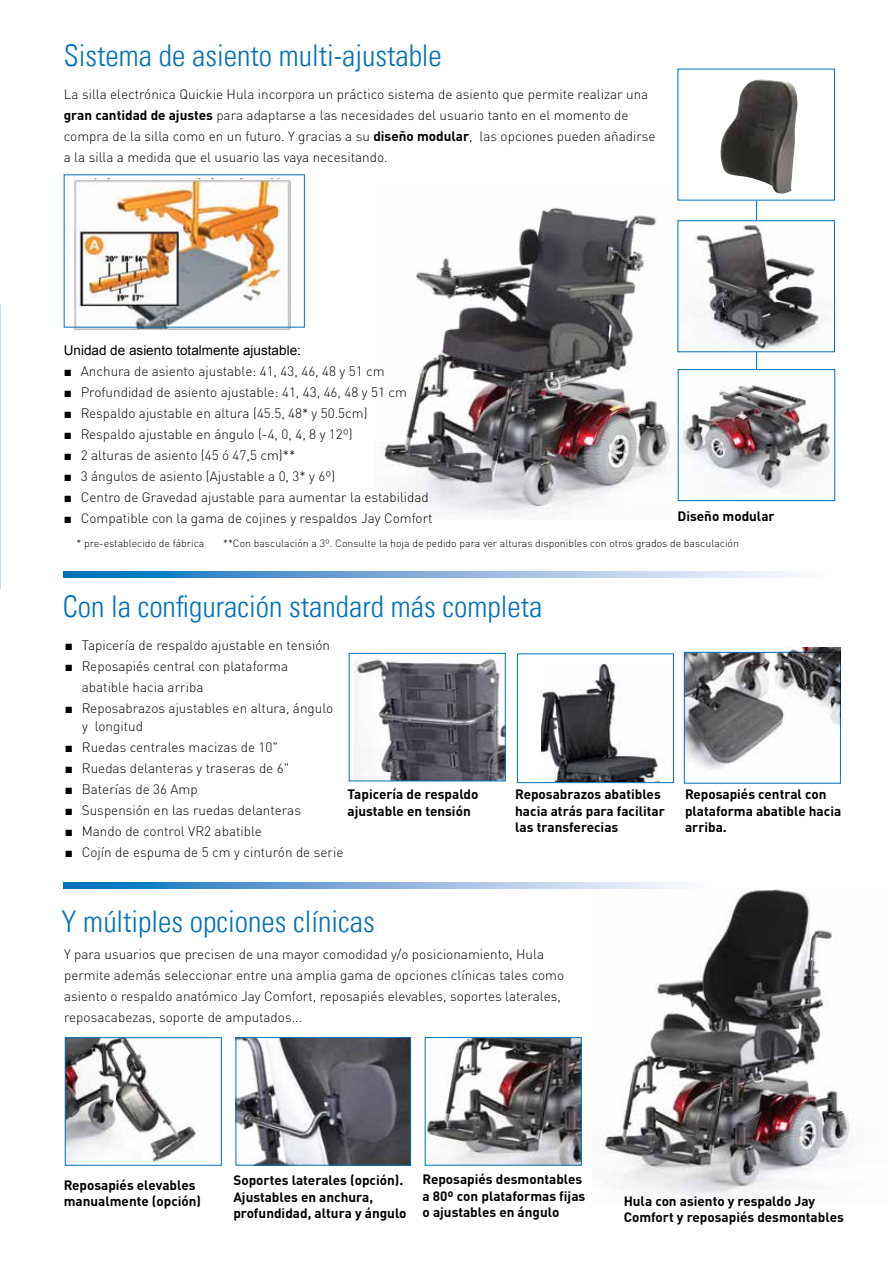
<style>
.page{position:relative;width:893px;height:1263px;background:#fff}
.page>*{position:absolute;margin:0;border:0;box-sizing:border-box;transform-origin:0 0}
.t1{font:30px "Univers Com 47 Light Cond";color:#0072bc}
.t2{font:300 13.5px/21px "DINOT";color:#000}
.t3{font:700 13.5px/16.5px "DINOT";color:#000}
.t4{font:13.5px "Arial";color:#000}
.t5{font:300 10.5px "DINOT";color:#000}
.s1{font-weight:700}
.s2{font-family:"Arial";font-weight:400}
</style>
<div class="page">
<img style="left:603px;top:889px;width:251px;height:309px">
<img style="left:687px;top:654px;width:89px;height:116px">
<div style="left:684px;top:652px;width:157px;height:131px;border:1px solid #0072bc"></div>
<img style="left:769px;top:648px;width:72px;height:82px">
<img style="left:355px;top:659px;width:149px;height:120px">
<div style="left:349px;top:653px;width:157px;height:128px;border:1px solid #0072bc"></div>
<div style="left:542px;top:640px;width:145px;height:142px;background:#fff"></div>
<img style="left:542px;top:663px;width:145px;height:119px">
<div style="left:517px;top:653px;width:157px;height:130px;border:1px solid #0072bc"></div>
<img style="left:67px;top:1039px;width:130px;height:125px">
<div style="left:65px;top:1037px;width:157px;height:129px;border:1px solid #0072bc"></div>
<img style="left:238px;top:1039px;width:171px;height:124px">
<div style="left:236px;top:1037px;width:175px;height:128px;border:1px solid #0072bc"></div>
<img style="left:73px;top:178px;width:218px;height:152px">
<img style="left:382px;top:207px;width:288px;height:309px">
<hr style="left:756px;top:200px;width:1px;height:232px;background:#0072bc">
<img style="left:720px;top:79px;width:77px;height:115px">
<img style="left:696px;top:222px;width:128px;height:128px">
<div style="left:677px;top:220px;width:158px;height:132px;border:1px solid #0072bc"></div>
<img style="left:681px;top:371px;width:152px;height:119px">
<div style="left:678px;top:369px;width:157px;height:132px;border:1px solid #0072bc"></div>
<svg style="left:64px;top:571px;width:727px;height:6px;background:#7fb0db"></svg>
<svg style="left:64px;top:882px;width:618px;height:7px;background:#7fb0db"></svg>
<img style="left:427px;top:1039px;width:153px;height:124px">
<div style="left:425px;top:1037px;width:157px;height:128px;border:1px solid #0072bc"></div>
<h1 class="t1" style="left:64px;top:38px;width:380px">Sistema de asiento multi-ajustable</h1>
<p class="t2" style="left:64px;top:84px;width:593px">La silla electrónica Quickie Hula incorpora un práctico sistema de asiento que permite realizar una <span class="s1">gran cantidad de ajustes</span> para adaptarse a las necesidades del usuario tanto en el momento de compra de la silla como en un futuro. Y gracias a su <span class="s1">diseño modular</span>, las opciones pueden añadirse a la silla a medida que el usuario las vaya necesitando.</p>
<p class="t4" style="left:64px;top:342px;width:239px">Unidad de asiento totalmente ajustable:</p>
<p class="t2" style="left:64px;top:361px;width:322px"><span class="s2">■</span> Anchura de asiento ajustable: 41, 43, 46, 48 y 51 cm</p>
<p class="t2" style="left:64px;top:382px;width:345px"><span class="s2">■</span> Profundidad de asiento ajustable: 41, 43, 46, 48 y 51 cm</p>
<p class="t2" style="left:64px;top:403px;width:305px"><span class="s2">■</span> Respaldo ajustable en altura (45.5, 48* y 50.5cm)</p>
<p class="t2" style="left:64px;top:424px;width:290px"><span class="s2">■</span> Respaldo ajustable en ángulo (-4, 0, 4, 8 y 12º)</p>
<p class="t2" style="left:64px;top:445px;width:233px"><span class="s2">■</span> 2 alturas de asiento (45 ó 47,5 cm)**</p>
<p class="t2" style="left:64px;top:466px;width:273px"><span class="s2">■</span> 3 ángulos de asiento (Ajustable a 0, 3* y 6º)</p>
<p class="t2" style="left:64px;top:487px;width:367px"><span class="s2">■</span> Centro de Gravedad ajustable para aumentar la estabilidad</p>
<p class="t2" style="left:64px;top:508px;width:370px"><span class="s2">■</span> Compatible con la gama de cojines y respaldos Jay Comfort</p>
<p class="t3" style="left:677px;top:508px;width:99px">Diseño modular</p>
<p class="t5" style="left:77px;top:537px;width:129px">* pre-establecido de fábrica</p>
<p class="t5" style="left:223px;top:537px;width:517px">**Con basculación a 3º. Consulte la hoja de pedido para ver alturas disponibles con otros grados de basculación</p>
<h1 class="t1" style="left:63px;top:588px;width:481px">Con la configuración standard más completa</h1>
<p class="t2" style="left:65px;top:634px;width:267px"><span class="s2">■</span> Tapicería de respaldo ajustable en tensión</p>
<p class="t2" style="left:82px;top:655px;width:208px;text-indent:-17px"><span class="s2">■</span> Reposapiés central con plataforma abatible hacia arriba</p>
<p class="t2" style="left:82px;top:699px;width:253px;line-height:18px;text-indent:-17px"><span class="s2">■</span> Reposabrazos ajustables en altura, ángulo y longitud</p>
<p class="t2" style="left:65px;top:736px;width:215px"><span class="s2">■</span> Ruedas centrales macizas de 10"</p>
<p class="t2" style="left:65px;top:757px;width:226px"><span class="s2">■</span> Ruedas delanteras y traseras de 6"</p>
<p class="t2" style="left:65px;top:778px;width:134px"><span class="s2">■</span> Baterías de 36 Amp</p>
<p class="t2" style="left:65px;top:799px;width:238px"><span class="s2">■</span> Suspensión en las ruedas delanteras</p>
<p class="t2" style="left:65px;top:820px;width:199px"><span class="s2">■</span> Mando de control VR2 abatible</p>
<p class="t2" style="left:65px;top:841px;width:280px"><span class="s2">■</span> Cojín de espuma de 5 cm y cinturón de serie</p>
<p class="t3" style="left:348px;top:786px;width:132px">Tapicería de respaldo ajustable en tensión</p>
<p class="t3" style="left:515px;top:786px;width:151px">Reposabrazos abatibles hacia atrás para facilitar las transferecias</p>
<p class="t3" style="left:685px;top:786px;width:158px">Reposapiés central con plataforma abatible hacia arriba.</p>
<h1 class="t1" style="left:62px;top:903px;width:315px">Y múltiples opciones clínicas</h1>
<p class="t2" style="left:64px;top:944px;width:502px">Y para usuarios que precisen de una mayor comodidad y/o posicionamiento, Hula permite además seleccionar entre una amplia gama de opciones clínicas tales como asiento o respaldo anatómico Jay Comfort, reposapiés elevables, soportes laterales, reposacabezas, soporte de amputados...</p>
<p class="t3" style="left:64px;top:1176px;width:139px">Reposapiés elevables manualmente (opción)</p>
<p class="t3" style="left:233px;top:1172px;width:175px">Soportes laterales (opción).<br>Ajustables en anchura, profundidad, altura y ángulo</p>
<p class="t3" style="left:423px;top:1171px;width:164px">Reposapiés desmontables a 80º con plataformas fijas o ajustables en ángulo</p>
<p class="t3" style="left:624px;top:1192px;width:222px">Hula con asiento y respaldo Jay<br>Comfort y reposapiés desmontables</p>
</div>
